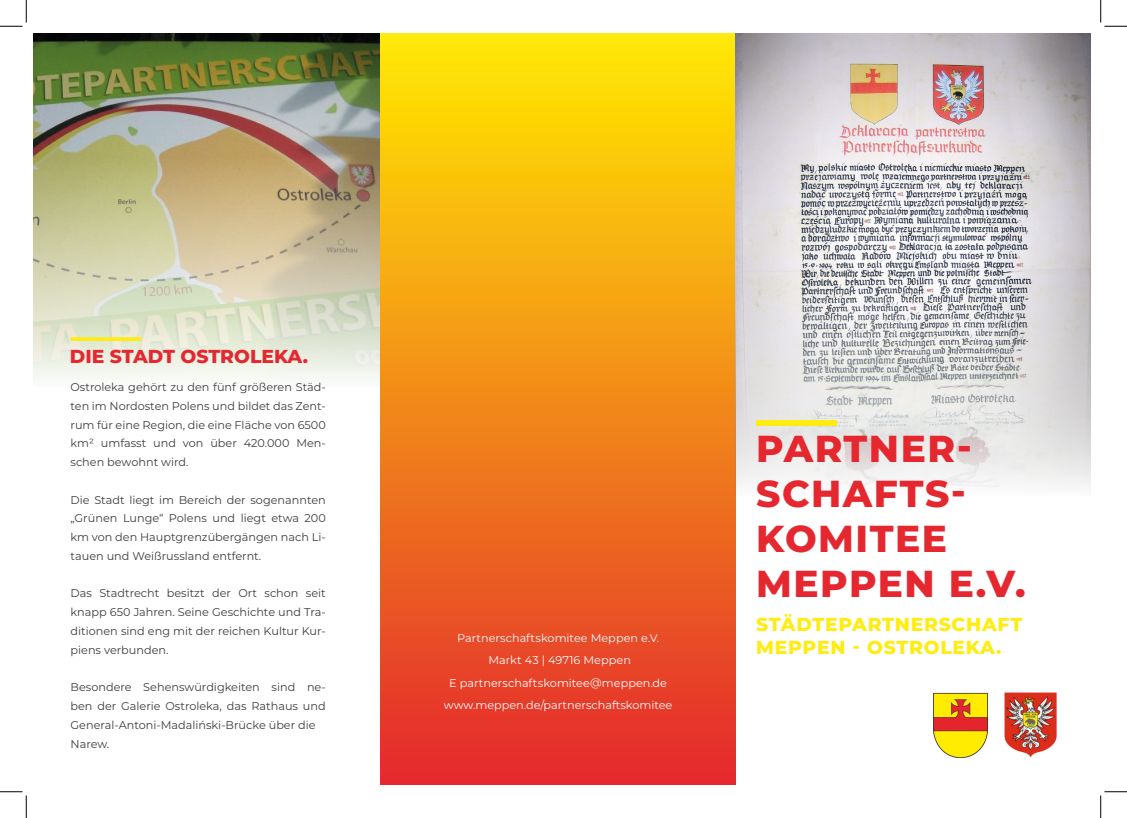
<style>
.page{position:relative;width:1127px;height:818px;background:#fff}
.page>*{position:absolute;margin:0;border:0;box-sizing:border-box;transform-origin:0 0}
.t1{font:800 37.5px/45px "Montserrat";letter-spacing:.04em;color:#e5282f}
.t2{font:800 18.75px "Montserrat";letter-spacing:.04em;color:#ffec13}
.t3{font:800 18.75px "Montserrat";color:#e5282f}
.t4{font:11.25px/18.8px "Montserrat";color:#3d3d3c;text-align:justify}
.t5{font:11.25px "Montserrat";color:#fff}
</style>
<div class="page">
<img style="left:33px;top:33px;width:348px;height:354px">
<div style="left:381px;top:33px;width:354px;height:752px;background:linear-gradient(to bottom,#ffea03,#e4272f)"></div>
<img style="left:735px;top:33px;width:354px;height:463px">
<img style="left:1004px;top:692px;width:53px;height:66px">
<img style="left:933px;top:692px;width:54px;height:65px">
<div style="left:756px;top:420px;width:80px;height:5px;background:#ffec13"></div>
<svg style="left:70px;top:337px;width:71px;height:4px"></svg>
<svg style="left:0;top:0;width:27px;height:27px"></svg>
<svg style="left:0;top:791px;width:27px;height:27px"></svg>
<svg style="left:1100px;top:0;width:26px;height:27px"></svg>
<svg style="left:1100px;top:791px;width:26px;height:27px"></svg>
<p class="t3" style="left:70px;top:343px;width:240px">DIE STADT OSTROLEKA.</p>
<p class="t4" style="left:70px;top:377px;width:257px">Ostroleka gehört zu den fünf größeren Städ&shy;ten im Nordosten Polens und bildet das Zent&shy;rum für eine Region, die eine Fläche von 6500 km² umfasst und von über 420.000 Men&shy;schen bewohnt wird.</p>
<p class="t4" style="left:70px;top:490px;width:257px">Die Stadt liegt im Bereich der sogenannten „Grünen Lunge“ Polens und liegt etwa 200 km von den Hauptgrenzübergängen nach Li&shy;tauen und Weißrussland entfernt.</p>
<p class="t4" style="left:70px;top:584px;width:257px">Das Stadtrecht besitzt der Ort schon seit knapp 650 Jahren. Seine Geschichte und Tra&shy;ditionen sind eng mit der reichen Kultur Kur&shy;piens verbunden.</p>
<p class="t4" style="left:70px;top:677px;width:257px">Besondere Sehenswürdigkeiten sind ne&shy;ben der Galerie Ostroleka, das Rathaus und General-Antoni-Madaliński-Brücke über die</p>
<p class="t4" style="left:70px;top:734px;width:40px">Narew.</p>
<p class="t5" style="left:457px;top:630px;width:204px">Partnerschaftskomitee Meppen e.V.</p>
<p class="t5" style="left:488px;top:652px;width:144px">Markt 43 | 49716 Meppen</p>
<p class="t5" style="left:449px;top:675px;width:219px">E partnerschaftskomitee@meppen.de</p>
<p class="t5" style="left:444px;top:697px;width:230px">www.meppen.de/partnerschaftskomitee</p>
<p class="t1" style="left:756px;top:424px;width:217px">PARTNER-<br>SCHAFTS-</p>
<p class="t1" style="left:756px;top:514px;width:271px">KOMITEE<br>MEPPEN E.V.</p>
<p class="t2" style="left:756px;top:611px;width:267px">STÄDTEPARTNERSCHAFT</p>
<p class="t2" style="left:756px;top:633px;width:247px">MEPPEN - OSTROLEKA.</p>
</div>
